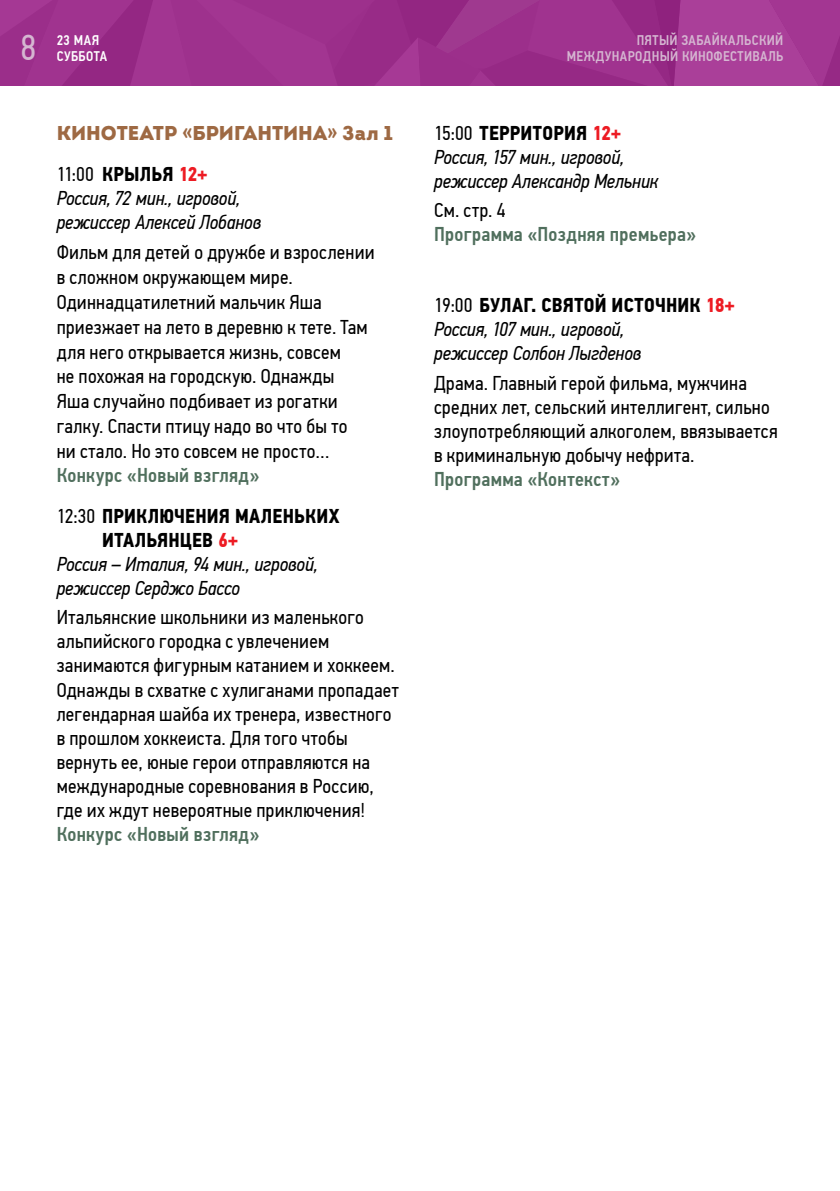
<style>
.page{position:relative;width:840px;height:1191px;background:#fff}
.page>*{position:absolute;margin:0;border:0;box-sizing:border-box;transform-origin:0 0}
.t1{font:36px "PF Din Text Cond Pro";color:#d5b6d1}
.t2{font:20px/24px "PF Din Text Cond Pro";letter-spacing:.015em;color:#000}
.t3{font:italic 20px/24px "PF Din Text Cond Pro";letter-spacing:-.005em;color:#000}
.t4{font:500 20px/41px "PF Din Text Cond Pro";letter-spacing:.015em;color:#506f5d}
.t5{font:900 20px "Intro";color:#9e6943}
.t6{font:500 14px "PF Din Text Cond Pro";letter-spacing:.025em;color:#d5b6d1}
.t7{font:500 14px/16.8px "PF Din Text Cond Pro";letter-spacing:.03em;color:#fff}
.s1{font-style:normal}
.s2{font-weight:700;font-style:normal}
.s3{font-weight:700;font-style:normal;color:#ed1b23}
.s4{font-weight:400;color:#000}
.s5{font-weight:700;color:#000}
</style>
<div class="page">
<svg style="left:0;top:0;width:839px;height:85px"></svg>
<h1 class="t1" style="left:21px;top:26px;width:17px">8</h1>
<p class="t7" style="left:57px;top:31px;width:52px">23 МАЯ<br>СУББОТА</p>
<p class="t5" style="left:57px;top:120px;width:337px">КИНОТЕАТР «БРИГАНТИНА» Зал 1</p>
<p class="t3" style="left:57px;top:162px;width:206px"><span class="s1">11:00</span> <span class="s2">КРЫЛЬЯ</span> <span class="s3">12+<br></span>Россия, 72 мин., игровой, режиссер Алексей Лобанов</p>
<p class="t2" style="left:57px;top:240px;width:319px;line-height:24.8px">Фильм для детей о дружбе и взрослении в сложном окружающем мире.<br>Одиннадцатилетний мальчик Яша приезжает на лето в деревню к тете. Там для него открывается жизнь, совсем<br>не похожая на городскую. Однажды<br>Яша случайно подбивает из рогатки галку. Спасти птицу надо во что бы то<br>ни стало. Но это совсем не просто…</p>
<p class="t4" style="left:57px;top:454px;width:284px">Конкурс «Новый взгляд»<br><span class="s4">12:30</span> <span class="s5">ПРИКЛЮЧЕНИЯ МАЛЕНЬКИХ</span></p>
<p class="t3" style="left:57px;top:528px;width:263px;text-indent:45px"><span class="s2">ИТАЛЬЯНЦЕВ</span> <span class="s3">6+<br></span>Россия – Италия, 94 мин., игровой, режиссер Серджо Бассо</p>
<p class="t2" style="left:57px;top:605px;width:343px">Итальянские школьники из маленького альпийского городка с увлечением занимаются фигурным катанием и хоккеем.<br>Однажды в схватке с хулиганами пропадает легендарная шайба их тренера, известного в прошлом хоккеиста. Для того чтобы вернуть ее, юные герои отправляются на международные соревнования в Россию, где их ждут невероятные приключения!</p>
<p class="t4" style="left:57px;top:813px;width:204px">Конкурс «Новый взгляд»</p>
<p class="t6" style="left:636px;top:31px;width:148px">ПЯТЫЙ ЗАБАЙКАЛЬСКИЙ</p>
<p class="t6" style="left:566px;top:48px;width:218px">МЕЖДУНАРОДНЫЙ КИНОФЕСТИВАЛЬ</p>
<p class="t3" style="left:434px;top:121px;width:225px"><span class="s1">15:00</span> <span class="s2">ТЕРРИТОРИЯ</span> <span class="s3">12+<br></span>Россия, 157 мин., игровой, режиссер Александр Мельник</p>
<p class="t2" style="left:434px;top:199px;width:73px">См. стр. 4</p>
<p class="t4" style="left:434px;top:214px;width:263px">Программа «Поздняя премьера»</p>
<p class="t3" style="left:434px;top:293px;width:302px"><span class="s1">19:00</span> <span class="s2">БУЛАГ. СВЯТОЙ ИСТОЧНИК</span> <span class="s3">18+<br></span>Россия, 107 мин., игровой,<br>режиссер Солбон Лыгденов</p>
<p class="t2" style="left:434px;top:371px;width:345px">Драма. Главный герой фильма, мужчина средних лет, сельский интеллигент, сильно злоупотребляющий алкоголем, ввязывается в криминальную добычу нефрита.</p>
<p class="t4" style="left:434px;top:458px;width:187px">Программа «Контекст»</p>
</div>
